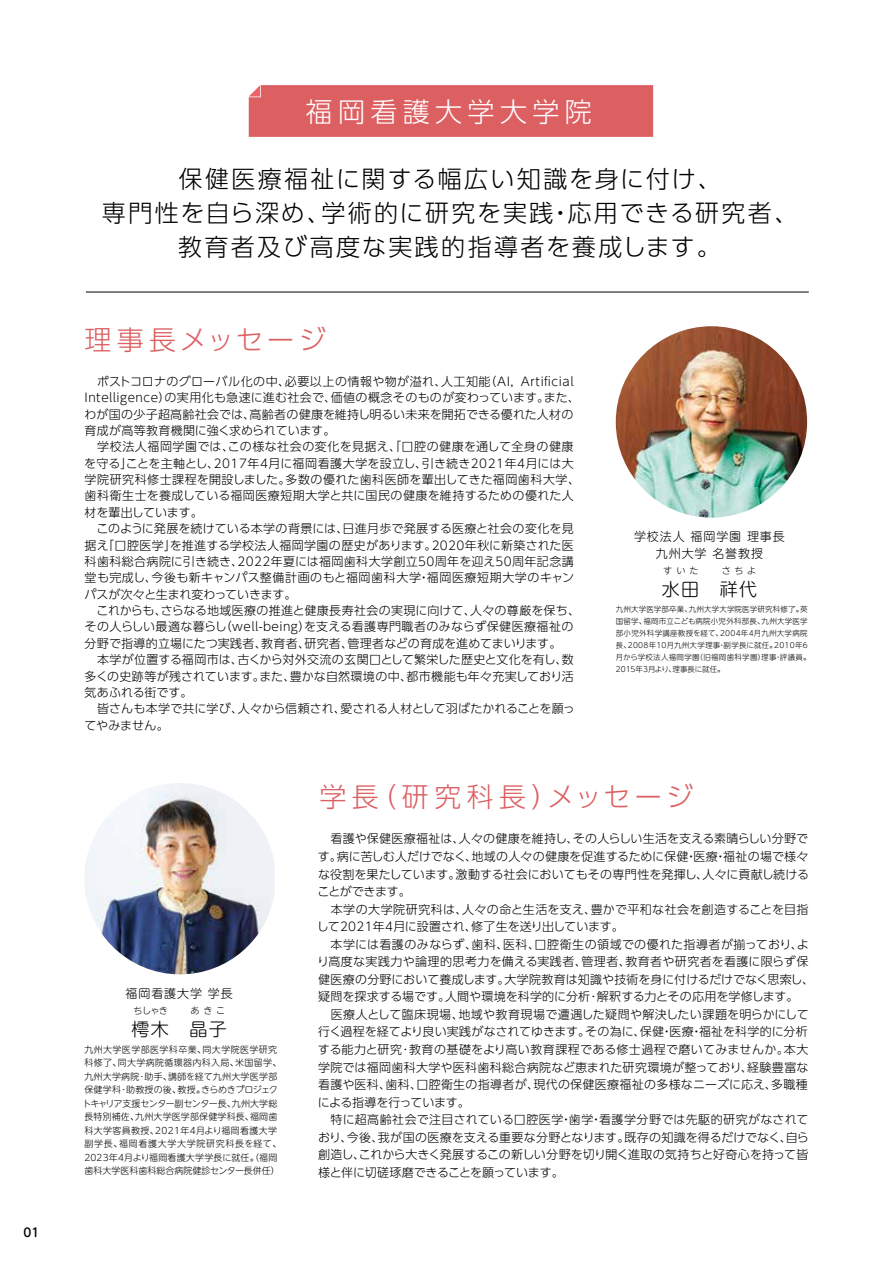
<style>
.page{position:relative;width:893px;height:1263px;background:#fff}
.page>*{position:absolute;margin:0;border:0;box-sizing:border-box;transform-origin:0 0}
.t1{font:300 27px "UD Shin Go Pro";letter-spacing:.17em;color:#dc5f62}
.t2{font:300 27px "UD Shin Go Pro";letter-spacing:.2em;color:#fff}
.t3{font:300 24px/34px "UD Shin Go Pro";letter-spacing:.09em;color:#000;text-align:center}
.t4{font:300 18px "UD Shin M Go Pro";letter-spacing:.075em;color:#000}
.t5{font:300 12px/16.4px "UD Shin Go Pro";letter-spacing:.02em;color:#000}
.t6{font:300 12px/17px "UD Shin M Go Pro";letter-spacing:.075em;color:#000;text-align:center}
.t7{font:500 12px "UD Shin M Go Pro";color:#000}
.t8{font:300 9.15px "UD Shin M Go Pro";letter-spacing:-.06em;color:#000}
.t9{font:300 9px/13.5px "UD Shin M Go Pro";letter-spacing:.02em;color:#000}
.t10{font:300 7.5px/12px "UD Shin M Go Pro";letter-spacing:.03em;color:#000}
</style>
<div class="page">
<div style="left:248px;top:85px;width:405px;height:52px;background:#dc5f62"></div>
<img style="left:616px;top:326px;width:191px;height:192px;border-radius:96px">
<hr style="left:86px;top:292px;width:723px;height:1px;background:#000">
<img style="left:84px;top:783px;width:191px;height:191px">
<p class="t7" style="left:23px;top:1223px;width:17px">01</p>
<h1 class="t2" style="left:306px;top:90px;width:288px">福岡看護大学大学院</h1>
<h2 class="t3" style="left:102px;top:161px;width:698px">保健医療福祉に関する幅広い知識を身に付け、<br>専門性を自ら深め、学術的に研究を実践・応用できる研究者、教育者及び高度な実践的指導者を養成します。</h2>
<h1 class="t1" style="left:84px;top:318px;width:243px">理事長メッセージ</h1>
<p class="t5" style="left:84px;top:373px;width:497px">　ポストコロナのグローバル化の中、必要以上の情報や物が溢れ、人工知能（AI, Artificial Intelligence）の実用化も急速に進む社会で、価値の概念そのものが変わっています。また、わが国の少子超高齢社会では、高齢者の健康を維持し明るい未来を開拓できる優れた人材の育成が高等教育機関に強く求められています。<br>　学校法人福岡学園では、この様な社会の変化を見据え、「口腔の健康を通して全身の健康を守る」ことを主軸とし、2017年4月に福岡看護大学を設立し、引き続き2021年4月には大学院研究科修士課程を開設しました。多数の優れた歯科医師を輩出してきた福岡歯科大学、歯科衛生士を養成している福岡医療短期大学と共に国民の健康を維持するための優れた人材を輩出しています。<br>　このように発展を続けている本学の背景には、日進月歩で発展する医療と社会の変化を見据え「口腔医学」を推進する学校法人福岡学園の歴史があります。2020年秋に新築された医科歯科総合病院に引き続き、2022年夏には福岡歯科大学創立50周年を迎え50周年記念講堂も完成し、今後も新キャンパス整備計画のもと福岡歯科大学・福岡医療短期大学のキャンパスが次々と生まれ変わっていきます。<br>　これからも、さらなる地域医療の推進と健康長寿社会の実現に向けて、人々の尊厳を保ち、その人らしい最適な暮らし（well-being）を支える看護専門職者のみならず保健医療福祉の分野で指導的立場にたつ実践者、教育者、研究者、管理者などの育成を進めてまいります。<br>　本学が位置する福岡市は、古くから対外交流の玄関口として繁栄した歴史と文化を有し、数多くの史跡等が残されています。また、豊かな自然環境の中、都市機能も年々充実しており活気あふれる街です。<br>　皆さんも本学で共に学び、人々から信頼され、愛される人材として羽ばたかれることを願ってやみません。</p>
<p class="t6" style="left:634px;top:527px;width:152px">学校法人 福岡学園 理事長九州大学 名誉教授</p>
<p class="t8" style="left:663px;top:563px;width:37px">すいた</p>
<p class="t8" style="left:722px;top:563px;width:36px">さ ち よ</p>
<h3 class="t4" style="left:662px;top:574px;width:97px">水田　祥代</h3>
<p class="t10" style="left:616px;top:602px;width:196px">九州大学医学部卒業、九州大学大学院医学研究科修了。英国留学、福岡市立こども病院小児外科部長、九州大学医学部小児外科学講座教授を経て、2004年4月九州大学病院長、2008年10月九州大学理事・副学長に就任。2010年6月から学校法人福岡学園（旧福岡歯科学園）理事・評議員。<br>2015年3月より、理事長に就任。</p>
<p class="t6" style="left:126px;top:984px;width:109px">福岡看護大学 学長</p>
<p class="t8" style="left:134px;top:1003px;width:36px">ちしゃき</p>
<p class="t8" style="left:191px;top:1003px;width:36px">あ き こ</p>
<h3 class="t4" style="left:131px;top:1014px;width:97px">樗木　晶子</h3>
<p class="t9" style="left:83px;top:1042px;width:200px">九州大学医学部医学科卒業、同大学院医学研究科修了、同大学病院循環器内科入局、米国留学、九州大学病院･助手、講師を経て九州大学医学部保健学科･助教授の後、教授。きらめきプロジェクトキャリア支援センター副センター長、九州大学総長特別補佐、九州大学医学部保健学科長、福岡歯科大学客員教授、2021年4月より福岡看護大学副学長、福岡看護大学大学院研究科長を経て、<br>2023年4月より福岡看護大学学長に就任。（福岡歯科大学医科歯科総合病院健診センター長併任）</p>
<h1 class="t1" style="left:319px;top:775px;width:375px">学長（研究科長）メッセージ</h1>
<p class="t5" style="left:317px;top:830px;width:499px;line-height:17.5px">　看護や保健医療福祉は、人々の健康を維持し、その人らしい生活を支える素晴らしい分野です。病に苦しむ人だけでなく、地域の人々の健康を促進するために保健・医療・福祉の場で様々な役割を果たしています。激動する社会においてもその専門性を発揮し、人々に貢献し続けることができます。<br>　本学の大学院研究科は、人々の命と生活を支え、豊かで平和な社会を創造することを目指して2021年4月に設置され、修了生を送り出しています。<br>　本学には看護のみならず、歯科、医科、口腔衛生の領域での優れた指導者が揃っており、より高度な実践力や論理的思考力を備える実践者、管理者、教育者や研究者を看護に限らず保健医療の分野において養成します。大学院教育は知識や技術を身に付けるだけでなく思索し、疑問を探求する場です。人間や環境を科学的に分析･解釈する力とその応用を学修します。<br>　医療人として臨床現場、地域や教育現場で遭遇した疑問や解決したい課題を明らかにして行く過程を経てより良い実践がなされてゆきます。その為に、保健・医療・福祉を科学的に分析する能力と研究･教育の基礎をより高い教育課程である修士過程で磨いてみませんか。本大学院では福岡歯科大学や医科歯科総合病院など恵まれた研究環境が整っており、経験豊富な看護や医科、歯科、口腔衛生の指導者が、現代の保健医療福祉の多様なニーズに応え、多職種による指導を行っています。<br>　特に超高齢社会で注目されている口腔医学・歯学・看護学分野では先駆的研究がなされており、今後、我が国の医療を支える重要な分野となります。既存の知識を得るだけでなく、自ら創造し、これから大きく発展するこの新しい分野を切り開く進取の気持ちと好奇心を持って皆様と伴に切磋琢磨できることを願っています。</p>
</div>
